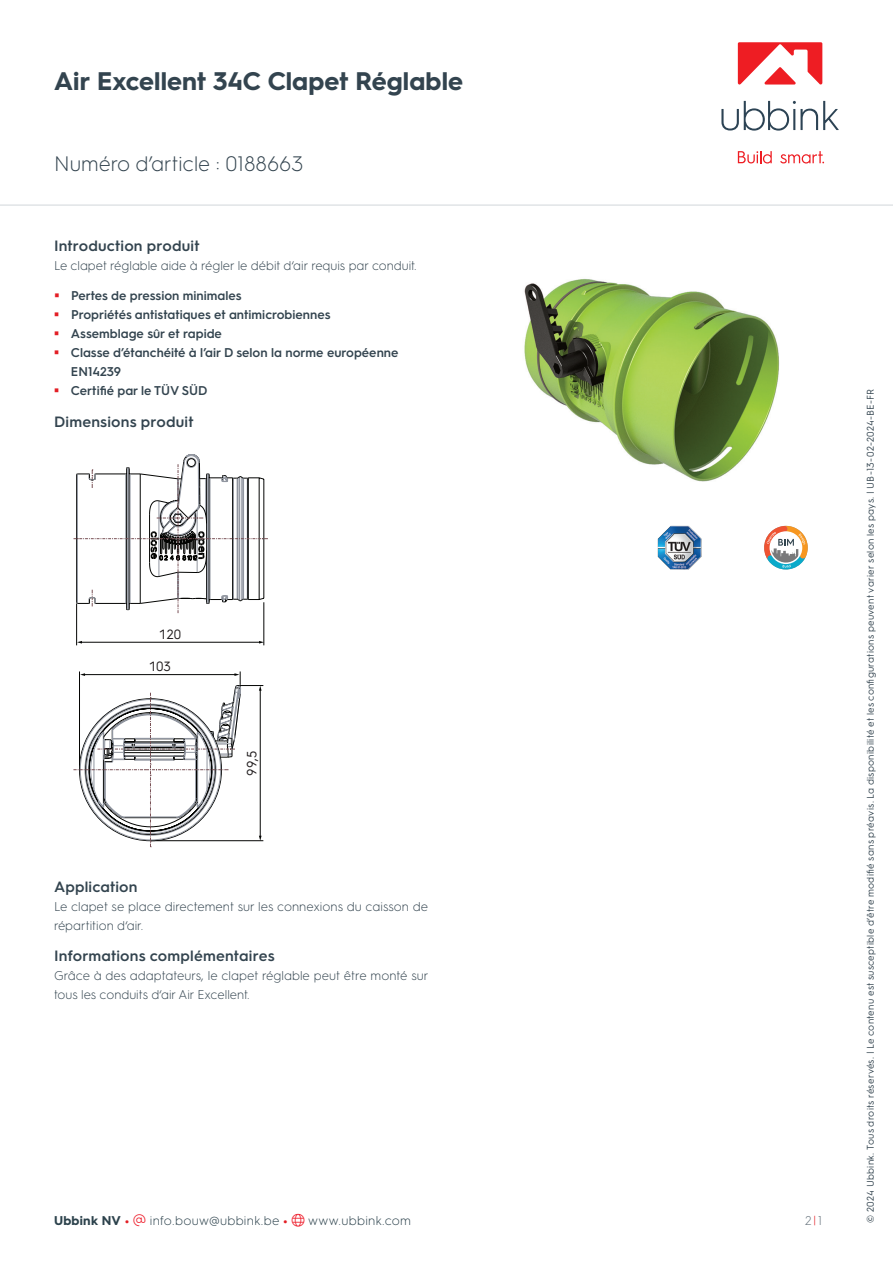
<style>
.page{position:relative;width:893px;height:1263px;background:#fff}
.page>*{position:absolute;margin:0;border:0;box-sizing:border-box;transform-origin:0 0}
.t1{font:700 25.5px "HGS3";letter-spacing:.005em;color:#33444f}
.t2{font:300 21px "HGS3";color:#33444f}
.t3{font:600 15px "HGS3";letter-spacing:.01em;color:#33444f}
.t4{font:13.5px "HGS3";color:#211d1e}
.t5{font:300 12.75px/19.2px "HGS3";color:#33444f}
.t6{font:600 12.75px/19.2px "HGS3";color:#33444f}
.t7{font:300 12.75px "HGS3";letter-spacing:.02em;color:#2c424c}
.t8{font:300 12.75px "HGS3";color:#66737c}
.t9{font:9.75px "HGS3";letter-spacing:.025em;color:#33444f}
.s1{font-weight:700}
.s2{font-weight:700;color:#e31e25}
.s3{color:#ee1f2d}
.s4{color:#e31e25}
</style>
<div class="page">
<svg style="left:764px;top:525px;width:44px;height:45px"></svg>
<img style="left:658px;top:526px;width:43px;height:44px">
<img style="left:524px;top:278px;width:255px;height:204px">
<svg style="left:73px;top:464px;width:194px;height:383px"></svg>
<hr style="left:0;top:204px;width:893px;height:2px;background:#e1e4e6">
<svg style="left:721px;top:101px;width:118px;height:30px"></svg>
<svg style="left:738px;top:151px;width:34px;height:13px"></svg>
<svg style="left:780px;top:151px;width:44px;height:13px"></svg>
<svg style="left:738px;top:42px;width:84px;height:43px"></svg>
<h1 class="t1" style="left:54px;top:63px;width:410px">Air Excellent 34C Clapet Réglable</h1>
<h2 class="t2" style="left:54px;top:150px;width:251px">Numéro d’article : 0188663</h2>
<p class="t3" style="left:54px;top:235px;width:147px">Introduction produit</p>
<p class="t5" style="left:54px;top:255px;width:364px">Le clapet réglable aide à régler le débit d‘air requis par conduit.</p>
<p class="t6" style="left:71px;top:285px;width:329px">Pertes de pression minimales<br>Propriétés antistatiques et antimicrobiennes<br>Assemblage sûr et rapide<br>Classe d’étanchéité à l’air D selon la norme européenne<br>EN14239<br>Certifié par le TÜV SÜD</p>
<p class="t3" style="left:54px;top:411px;width:141px">Dimensions produit</p>
<p class="t4" style="left:159px;top:625px;width:24px">120</p>
<p class="t4" style="left:149px;top:657px;width:24px">103</p>
<p class="t4" style="left:242px;top:776px;width:27px;rotate:-90deg">99,5</p>
<p class="t3" style="left:54px;top:876px;width:85px">Application</p>
<p class="t5" style="left:54px;top:896px;width:376px">Le clapet se place directement sur les connexions du caisson de répartition d‘air.</p>
<p class="t3" style="left:54px;top:945px;width:222px">Informations complémentaires</p>
<p class="t5" style="left:54px;top:965px;width:376px">Grâce à des adaptateurs, le clapet réglable peut être monté sur tous les conduits d‘air Air Excellent.</p>
<p class="t7" style="left:54px;top:1211px;width:359px"><span class="s1">Ubbink NV</span> <span class="s2">•</span> <span class="s3">▼</span> info.bouw@ubbink.be <span class="s2">•</span> <span class="s3">●□</span> www.ubbink.com</p>
<p class="t8" style="left:805px;top:1211px;width:18px">2<span class="s4">|</span>1</p>
<p class="t9" style="left:864px;top:1222px;width:835px;rotate:-90deg">© 2024 Ubbink. Tous droits réservés. | Le contenu est susceptible d’être modifié sans préavis. La disponibilité et les configurations peuvent varier selon les pays. | UB-13-02-2024-BE-FR</p>
</div>
